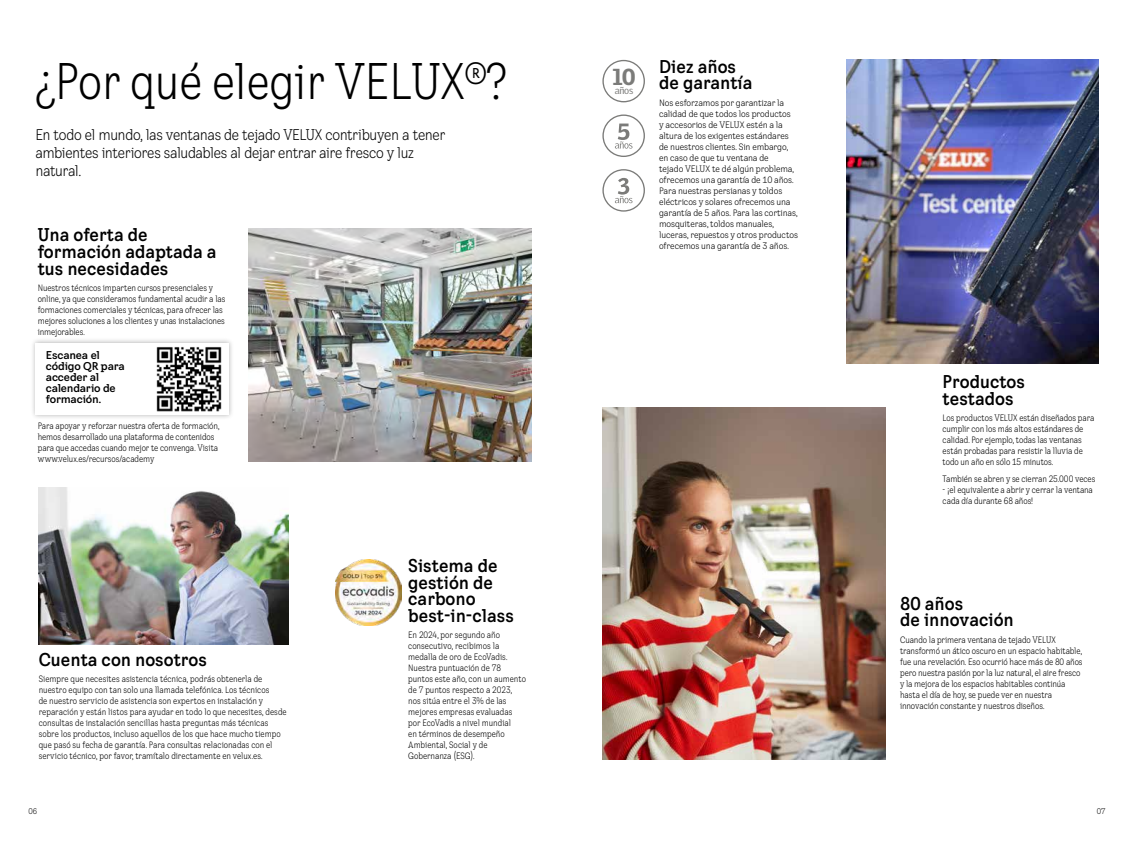
<style>
.page{position:relative;width:1134px;height:842px;background:#fff}
.page>*{position:absolute;margin:0;border:0;box-sizing:border-box;transform-origin:0 0}
.t1{font:condensed 50px "VELUX Transform";letter-spacing:-.01em;color:#000;scale:.9 1}
.t2{font:900 22.5px "Velux Gothic";color:#7b7b79}
.t3{font:700 18px/16.5px "VELUX Transform";color:#000;scale:.94 1}
.t4{font:15px/18px "VELUX Transform";letter-spacing:-.03em;color:#000;scale:.9 1}
.t5{font:700 11px/11px "VELUX Transform";letter-spacing:-.02em;color:#000}
.t6{font:10px "Velux Gothic";color:#7b7b79}
.t7{font:condensed 9px/11px "VELUX Transform";letter-spacing:-.01em;color:#000;scale:.9 1}
.t8{font:condensed 9px/11px "VELUX Transform";letter-spacing:-.01em;color:#000}
.t9{font:8px "VELUX Transform";color:#000;scale:.9 1}
</style>
<div class="page">
<img style="left:39px;top:487px;width:249px;height:158px">
<img style="left:248px;top:229px;width:283px;height:232px">
<img style="left:602px;top:407px;width:284px;height:352px">
<svg style="left:602px;top:60px;width:43px;height:42px"></svg>
<svg style="left:602px;top:114px;width:43px;height:43px"></svg>
<svg style="left:602px;top:169px;width:43px;height:43px"></svg>
<img style="left:847px;top:60px;width:251px;height:303px">
<img style="left:335px;top:559px;width:67px;height:67px">
<div style="left:30px;top:337px;width:205px;height:83px;background:#000;opacity:.3"></div>
<div style="left:35px;top:343px;width:194px;height:72px;background:#fff"></div>
<img style="left:157px;top:347px;width:64px;height:64px">
<h1 class="t1" style="left:35px;top:51px;width:526px">¿Por qué elegir VELUX<sup>®</sup>?</h1>
<h2 class="t2" style="left:612px;top:63px;width:25px">10</h2>
<p class="t6" style="left:615px;top:84px;width:20px">años</p>
<h3 class="t4" style="left:35px;top:126px;width:457px">En todo el mundo, las ventanas de tejado VELUX contribuyen a tener ambientes interiores saludables al dejar entrar aire fresco y luz natural.</h3>
<h3 class="t3" style="left:38px;top:226px;width:192px">Una oferta de formación adaptada a tus necesidades</h3>
<p class="t7" style="left:38px;top:282px;width:210px">Nuestros técnicos imparten cursos presenciales y online, ya que consideramos fundamental acudir a las formaciones comerciales y técnicas, para ofrecer las mejores soluciones a los clientes y unas instalaciones inmejorables.</p>
<p class="t5" style="left:46px;top:349px;width:80px">Escanea el código QR para acceder al calendario de formación.</p>
<p class="t7" style="left:38px;top:420px;width:203px">Para apoyar y reforzar nuestra oferta de formación, hemos desarrollado una plataforma de contenidos para que accedas cuando mejor te convenga. Visita www.velux.es/recursos/academy</p>
<h3 class="t3" style="left:659px;top:58px;width:101px">Diez años de garantía</h3>
<p class="t8" style="left:659px;top:97px;width:140px">Nos esforzamos por garantizar la calidad de que todos los productos<br>y accesorios de VELUX estén a la altura de los exigentes estándares de nuestros clientes. Sin embargo, en caso de que tu ventana de<br>tejado VELUX te dé algún problema, ofrecemos una garantía de 10 años.<br>Para nuestras persianas y toldos eléctricos y solares ofrecemos una garantía de 5 años. Para las cortinas, mosquiteras, toldos manuales, luceras, repuestos y otros productos ofrecemos una garantía de 3 años.</p>
<h3 class="t3" style="left:39px;top:650px;width:180px">Cuenta con nosotros</h3>
<p class="t7" style="left:39px;top:673px;width:277px">Siempre que necesites asistencia técnica, podrás obtenerla de nuestro equipo con tan solo una llamada telefónica. Los técnicos<br>de nuestro servicio de asistencia son expertos en instalación y reparación y están listos para ayudar en todo lo que necesites, desde consultas de instalación sencillas hasta preguntas más técnicas sobre los productos, incluso aquellos de los que hace mucho tiempo que pasó su fecha de garantía. Para consultas relacionadas con el servicio técnico, por favor, tramítalo directamente en velux.es.</p>
<h3 class="t3" style="left:408px;top:557px;width:114px">Sistema de gestión de carbono best-in-class</h3>
<p class="t7" style="left:408px;top:630px;width:132px">En 2024, por segundo año consecutivo, recibimos la medalla de oro de EcoVadis.<br>Nuestra puntuación de 78 puntos este año, con un aumento de 7 puntos respecto a 2023, nos sitúa entre el 3% de las mejores empresas evaluadas por EcoVadis a nivel mundial<br>en términos de desempeño<br>Ambiental, Social y de<br>Gobernanza (ESG).</p>
<h3 class="t3" style="left:943px;top:373px;width:89px">Productos testados</h3>
<p class="t7" style="left:943px;top:412px;width:170px">Los productos VELUX están diseñados para cumplir con los más altos estándares de calidad. Por ejemplo, todas las ventanas están probadas para resistir la lluvia de todo un año en sólo 15 minutos.</p>
<p class="t7" style="left:943px;top:473px;width:171px">También se abren y se cierran 25.000 veces</p>
<p class="t7" style="left:943px;top:484px;width:169px">- ¡el equivalente a abrir y cerrar la ventana cada día durante 68 años!</p>
<h3 class="t3" style="left:900px;top:595px;width:123px">80 años<br>de innovación</h3>
<p class="t7" style="left:900px;top:634px;width:204px">Cuando la primera ventana de tejado VELUX transformó un ático oscuro en un espacio habitable, fue una revelación. Eso ocurrió hace más de 80 años pero nuestra pasión por la luz natural, el aire fresco y la mejora de los espacios habitables continúa hasta el día de hoy, se puede ver en nuestra innovación constante y nuestros diseños.</p>
<p class="t9" style="left:28px;top:806px;width:11px">06</p>
<p class="t9" style="left:1097px;top:806px;width:11px">07</p>
</div>
